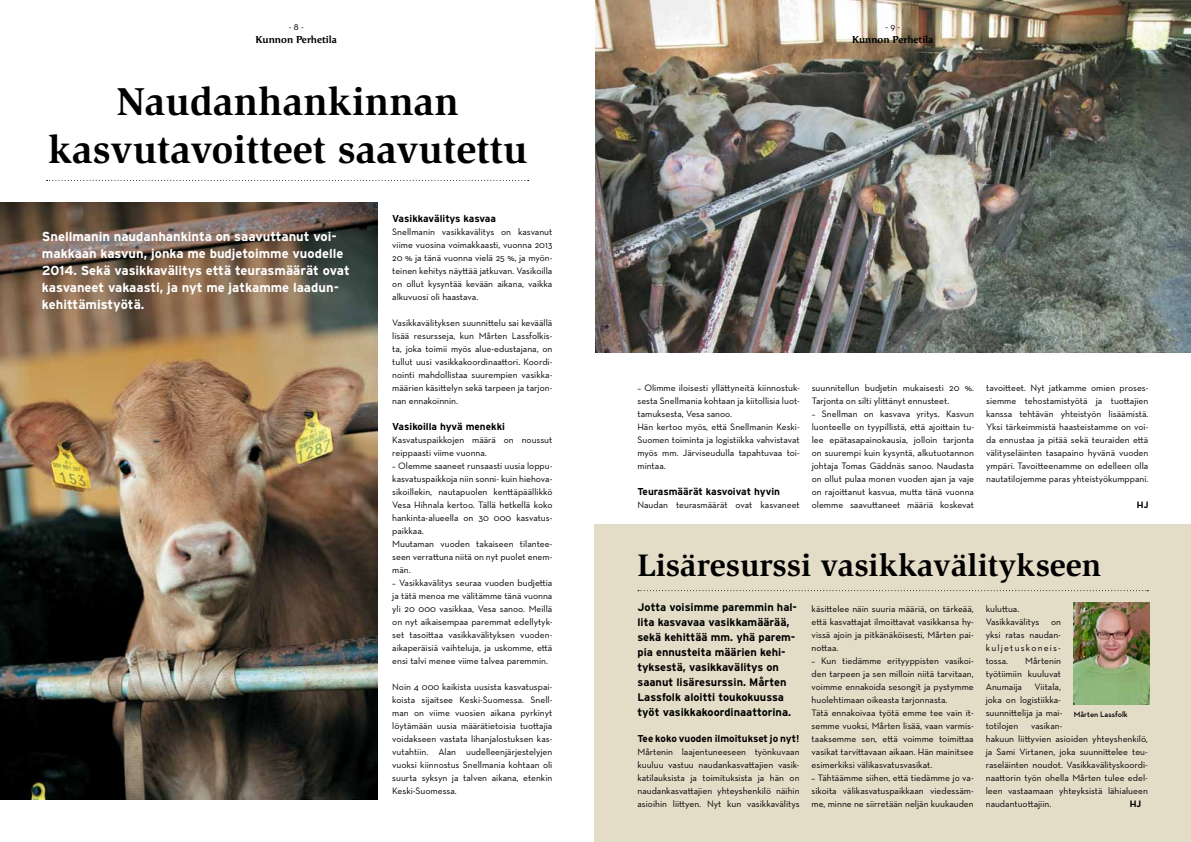
<style>
.page{position:relative;width:1191px;height:842px;background:#fff}
.page>*{position:absolute;margin:0;border:0;box-sizing:border-box;transform-origin:0 0}
.t1{font:700 40px/48px "Slimbach";color:#000;text-align:center}
.t2{font:700 32px "Slimbach";color:#000}
.t3{font:700 13px/17px "Interstate";color:#fff}
.t4{font:700 11px/15px "Interstate";color:#000}
.t5{font:700 10px "Interstate";color:#000}
.t6{font:700 10px "Angie";color:#000}
.t7{font:9.5px/13px "Neutraface Text";color:#000;text-align:justify}
.t8{font:700 9.5px "Neutraface Text";color:#000}
.t9{font:600 8px "Neutraface Text";color:#000}
</style>
<div class="page">
<div style="left:595px;top:525px;width:596px;height:317px;background:#e3dcc7"></div>
<svg style="left:47px;top:180px;width:481px;height:1px"></svg>
<img style="left:0;top:202px;width:377px;height:597px">
<svg style="left:638px;top:590px;width:510px;height:1px"></svg>
<img style="left:595px;top:0;width:596px;height:352px">
<img style="left:1073px;top:602px;width:76px;height:102px">
<p class="t7" style="left:289px;top:20px;width:16px">- 8 -</p>
<p class="t6" style="left:256px;top:34px;width:83px">Kunnon Perhetila</p>
<h1 class="t1" style="left:48px;top:77px;width:481px">Naudanhankinnan kasvutavoitteet saavutettu</h1>
<h3 class="t3" style="left:42px;top:228px;width:309px">Snellmanin naudanhankinta on saavuttanut voi&shy;makkaan kasvun, jonka me budjetoimme vuodelle 2014. Sekä vasikkavälitys että teurasmäärät ovat kasvaneet vakaasti, ja nyt me jatkamme laadun&shy;kehittämistyötä.</h3>
<p class="t5" style="left:392px;top:213px;width:105px">Vasikkavälitys kasvaa</p>
<p class="t7" style="left:392px;top:225px;width:162px">Snellmanin vasikkavälitys on kasvanut viime vuosina voimakkaasti, vuonna 2013<br>20 % ja tänä vuonna vielä 25 %, ja myön&shy;teinen kehitys näyttää jatkuvan. Vasikoilla on ollut kysyntää kevään aikana, vaikka alkuvuosi oli haastava.</p>
<p class="t7" style="left:392px;top:316px;width:162px">Vasikkavälityksen suunnittelu sai keväällä lisää resursseja, kun Mårten Lassfolkis&shy;ta, joka toimii myös alue-edustajana, on tullut uusi vasikkakoordinaattori. Koordi&shy;nointi mahdollistaa suurempien vasikka&shy;määrien käsittelyn sekä tarpeen ja tarjon&shy;nan ennakoinnin.</p>
<p class="t5" style="left:392px;top:421px;width:114px">Vasikoilla hyvä menekki</p>
<p class="t7" style="left:392px;top:433px;width:162px">Kasvatuspaikkojen määrä on noussut reippaasti viime vuonna.</p>
<p class="t7" style="left:392px;top:459px;width:162px;text-align:left">– Olemme saaneet runsaasti uusia loppu&shy;kasvatuspaikkoja niin sonni- kuin hiehova&shy;sikoillekin, nautapuolen kenttäpäällikkö Vesa Hihnala kertoo. Tällä hetkellä koko hankinta-alueella on 30 000 kasvatus&shy;paikkaa.<br>Muutaman vuoden takaiseen tilantee&shy;seen verrattuna niitä on nyt puolet enem&shy;män.</p>
<p class="t7" style="left:392px;top:576px;width:162px">– Vasikkavälitys seuraa vuoden budjettia ja tätä menoa me välitämme tänä vuonna yli 20 000 vasikkaa, Vesa sanoo. Meillä on nyt aikaisempaa paremmat edellytyk&shy;set tasoittaa vasikkavälityksen vuoden&shy;aikaperäisiä vaihteluja, ja uskomme, että ensi talvi menee viime talvea paremmin.</p>
<p class="t7" style="left:392px;top:680px;width:162px">Noin 4 000 kaikista uusista kasvatuspai&shy;koista sijaitsee Keski-Suomessa. Snell&shy;man on viime vuosien aikana pyrkinyt löytämään uusia määrätietoisia tuottajia voidakseen vastata lihanjalostuksen kas&shy;vutahtiin. Alan uudelleenjärjestelyjen vuoksi kiinnostus Snellmania kohtaan oli suurta syksyn ja talven aikana, etenkin Keski-Suomessa.</p>
<p class="t7" style="left:885px;top:20px;width:16px">- 9 -</p>
<p class="t6" style="left:852px;top:34px;width:83px">Kunnon Perhetila</p>
<p class="t7" style="left:637px;top:381px;width:164px;text-align:left">– Olimme iloisesti yllättyneitä kiinnostuk&shy;sesta Snellmania kohtaan ja kiitollisia luot&shy;tamuksesta, Vesa sanoo.<br>Hän kertoo myös, että Snellmanin Keski-Suomen toiminta ja logistiikka vahvistavat myös mm. Järviseudulla tapahtuvaa toi&shy;mintaa.</p>
<p class="t5" style="left:637px;top:486px;width:144px">Teurasmäärät kasvoivat hyvin</p>
<p class="t7" style="left:637px;top:498px;width:164px">Naudan teurasmäärät ovat kasvaneet</p>
<p class="t7" style="left:812px;top:381px;width:164px">suunnitellun budjetin mukaisesti 20 %.<br>Tarjonta on silti ylittänyt ennusteet.</p>
<p class="t7" style="left:812px;top:407px;width:164px">– Snellman on kasvava yritys. Kasvun luonteelle on tyypillistä, että ajoittain tu&shy;lee epätasapainokausia, jolloin tarjonta on suurempi kuin kysyntä, alkutuotannon johtaja Tomas Gäddnäs sanoo. Naudasta on ollut pulaa monen vuoden ajan ja vaje on rajoittanut kasvua, mutta tänä vuonna olemme saavuttaneet määriä koskevat</p>
<p class="t7" style="left:986px;top:381px;width:164px">tavoitteet. Nyt jatkamme omien proses&shy;siemme tehostamistyötä ja tuottajien kanssa tehtävän yhteistyön lisäämistä.<br>Yksi tärkeimmistä haasteistamme on voi&shy;da ennustaa ja pitää sekä teuraiden että välityseläinten tasapaino hyvänä vuoden ympäri. Tavoitteenamme on edelleen olla nautatilojemme paras yhteistyökumppani.</p>
<p class="t8" style="left:1137px;top:499px;width:13px">HJ</p>
<h2 class="t2" style="left:637px;top:546px;width:465px">Lisäresurssi vasikkavälitykseen</h2>
<p class="t4" style="left:637px;top:600px;width:161px">Jotta voisimme paremmin hal&shy;lita kasvavaa vasikkamäärää, sekä kehittää mm. yhä parem&shy;pia ennusteita määrien kehi&shy;tyksestä, vasikkavälitys on saanut lisäresurssin. Mårten<br>Lassfolk aloitti toukokuussa työt vasikkakoordinaattorina.</p>
<p class="t5" style="left:637px;top:733px;width:164px">Tee koko vuoden ilmoitukset jo nyt!</p>
<p class="t7" style="left:637px;top:745px;width:164px">Mårtenin laajentuneeseen työnkuvaan kuuluu vastuu naudankasvattajien vasik&shy;katilauksista ja toimituksista ja hän on naudankasvattajien yhteyshenkilö näihin asioihin liittyen. Nyt kun vasikkavälitys</p>
<p class="t7" style="left:811px;top:602px;width:164px">käsittelee näin suuria määriä, on tärkeää, että kasvattajat ilmoittavat vasikkansa hy&shy;vissä ajoin ja pitkänäköisesti, Mårten pai&shy;nottaa.</p>
<p class="t7" style="left:811px;top:654px;width:164px;text-align:left">– Kun tiedämme erityyppisten vasikoi&shy;den tarpeen ja sen milloin niitä tarvitaan, voimme ennakoida sesongit ja pystymme huolehtimaan oikeasta tarjonnasta.<br>Tätä ennakoivaa työtä emme tee vain it&shy;semme vuoksi, Mårten lisää, vaan varmis&shy;taaksemme sen, että voimme toimittaa vasikat tarvittavaan aikaan. Hän mainitsee esimerkiksi välikasvatusvasikat.</p>
<p class="t7" style="left:811px;top:771px;width:164px">– Tähtäämme siihen, että tiedämme jo va&shy;sikoita välikasvatuspaikkaan viedessäm&shy;me, minne ne siirretään neljän kuukauden</p>
<p class="t7" style="left:985px;top:602px;width:77px;text-align:left">kuluttua.<br>Vasikkavälitys on yksi ratas naudan&shy;kuljetuskoneis&shy;tossa.</p>
<p class="t7" style="left:985px;top:654px;width:77px;text-indent:40px">Mårtenin työtiimiin kuuluvat Anumaija</p>
<p class="t7" style="left:985px;top:680px;width:78px;text-align:left;text-indent:49px">Viitala, joka on logistiikka&shy;suunnittelija ja mai&shy;totilojen</p>
<p class="t9" style="left:1073px;top:709px;width:55px">Mårten Lassfolk</p>
<p class="t7" style="left:985px;top:719px;width:164px;text-align:left;text-indent:45px">vasikan-<br>hakuun liittyvien asioiden yhteyshenkilö, ja Sami Virtanen, joka suunnittelee teu&shy;raseläinten noudot. Vasikkavälityskoordi&shy;naattorin työn ohella Mårten tulee edel&shy;leen vastaamaan yhteyksistä lähialueen naudantuottajiin.</p>
<p class="t8" style="left:1129px;top:798px;width:13px">HJ</p>
</div>
